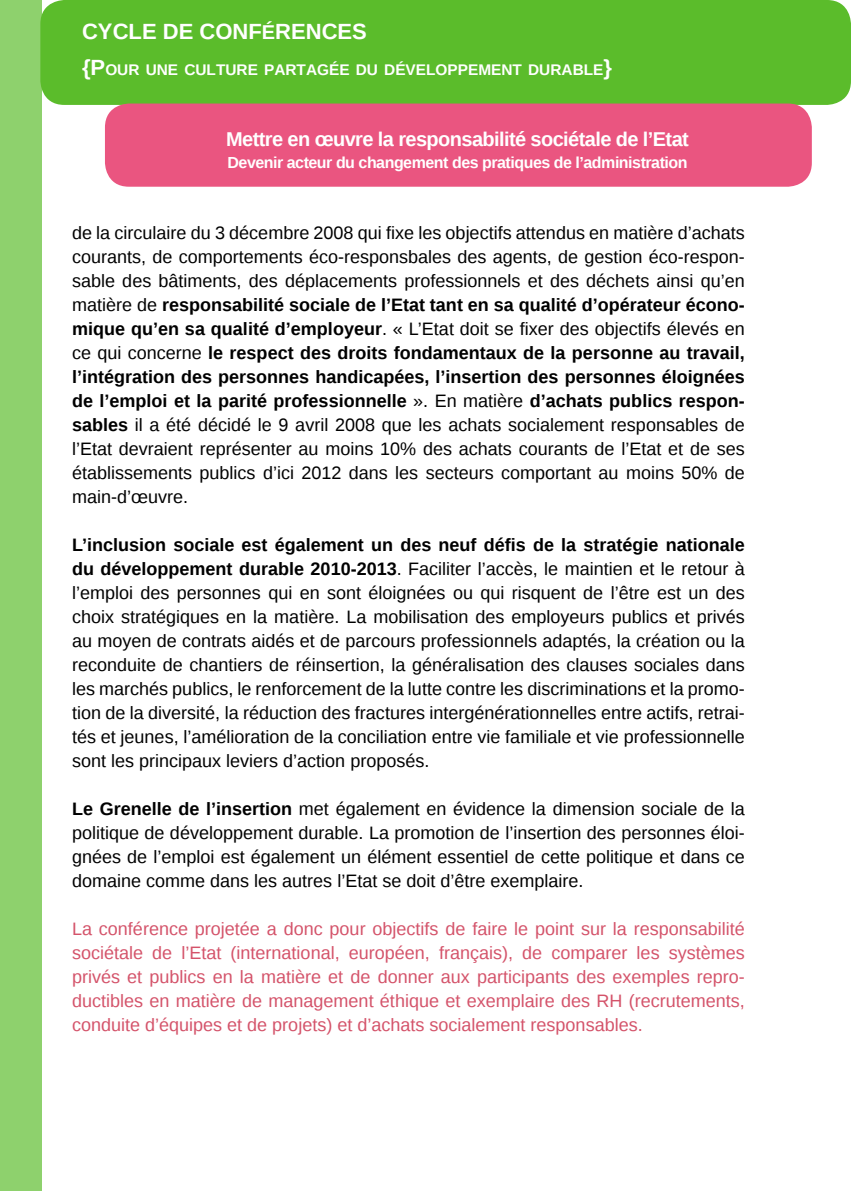
<style>
.page{position:relative;width:851px;height:1191px;background:#fff}
.page>*{position:absolute;margin:0;border:0;box-sizing:border-box;transform-origin:0 0}
.t1{font:700 22px "Liberation Sans";color:#fff}
.t2{font:700 20px "Liberation Sans";letter-spacing:-.03em;color:#fff}
.t3{font:18px/24px "Liberation Sans";color:#000;text-align:justify}
.t4{font:18px/24px "Liberation Sans";color:#d4536a;text-align:justify}
.t5{font:700 16px "Liberation Sans";letter-spacing:-.03em;color:#fff}
.t6{font:700 15.4px "Liberation Sans";color:#fff}
.s1{font-size:20px}
.s2{font-size:22px}
.s3{font-weight:700}
</style>
<div class="page">
<div style="left:0;top:0;width:42px;height:1191px;background:#8ed16d"></div>
<div style="left:40px;top:0;width:810px;height:105px;background:#5bbc2b;border-radius:24px"></div>
<div style="left:105px;top:103px;width:706px;height:84px;background:#ea5580;border-radius:24px"></div>
<p class="t1" style="left:82px;top:16px;width:286px">CYCLE DE CONF<span class="s1">é</span>RENCES</p>
<p class="t6" style="left:82px;top:59px;width:345px"><span class="s2">{P</span>OUR UNE CULTURE PARTAGÉE DU DÉVELOPPE</p>
<p class="t6" style="left:478px;top:59px;width:135px">MENT DURABLE<span class="s2">}</span></p>
<p class="t2" style="left:226px;top:125px;width:464px">Mettre en œuvre la responsabilité sociétale de l’Etat</p>
<p class="t5" style="left:227px;top:151px;width:461px">Devenir acteur du changement des pratiques de l’administration</p>
<p class="t3" style="left:72px;top:221px;width:674px">de la circulaire du 3 décembre 2008 qui fixe les objectifs attendus en matière d’achats courants, de comportements éco-responsbales des agents, de gestion éco-respon&shy;sable des bâtiments, des déplacements professionnels et des déchets ainsi qu’en matière de <span class="s3">responsabilité sociale de l’Etat tant en sa qualité d’opérateur écono&shy;mique qu’en sa qualité d’employeur</span>. « L’Etat doit se fixer des objectifs élevés en ce qui concerne <span class="s3">le respect des droits fondamentaux de la personne au travail, l’intégration des personnes handicapées, l’insertion des personnes éloignées de l’emploi et la parité professionnelle</span> ». En matière <span class="s3">d’achats publics respon&shy;sables</span> il a été décidé le 9 avril 2008 que les achats socialement responsables de l’Etat devraient représenter au moins 10% des achats courants de l’Etat et de ses établissements publics d’ici 2012 dans les secteurs comportant au moins 50% de main-d’œuvre.</p>
<p class="t3" style="left:72px;top:533px;width:674px"><span class="s3">L’inclusion sociale est également un des neuf défis de la stratégie nationale du développement durable 2010-2013</span>. Faciliter l’accès, le maintien et le retour à l’emploi des personnes qui en sont éloignées ou qui risquent de l’être est un des choix stratégiques en la matière. La mobilisation des employeurs publics et privés au moyen de contrats aidés et de parcours professionnels adaptés, la création ou la reconduite de chantiers de réinsertion, la généralisation des clauses sociales dans les marchés publics, le renforcement de la lutte contre les discriminations et la promo&shy;tion de la diversité, la réduction des fractures intergénérationnelles entre actifs, retrai&shy;tés et jeunes, l’amélioration de la conciliation entre vie familiale et vie professionnelle sont les principaux leviers d’action proposés.</p>
<p class="t3" style="left:72px;top:797px;width:674px"><span class="s3">Le Grenelle de l’insertion</span> met également en évidence la dimension sociale de la politique de développement durable. La promotion de l’insertion des personnes éloi&shy;gnées de l’emploi est également un élément essentiel de cette politique et dans ce domaine comme dans les autres l’Etat se doit d’être exemplaire.</p>
<p class="t4" style="left:72px;top:917px;width:674px">La conférence projetée a donc pour objectifs de faire le point sur la responsabilité sociétale de l’Etat (international, européen, français), de comparer les systèmes privés et publics en la matière et de donner aux participants des exemples repro&shy;ductibles en matière de management éthique et exemplaire des RH (recrutements, conduite d’équipes et de projets) et d’achats socialement responsables.</p>
</div>
